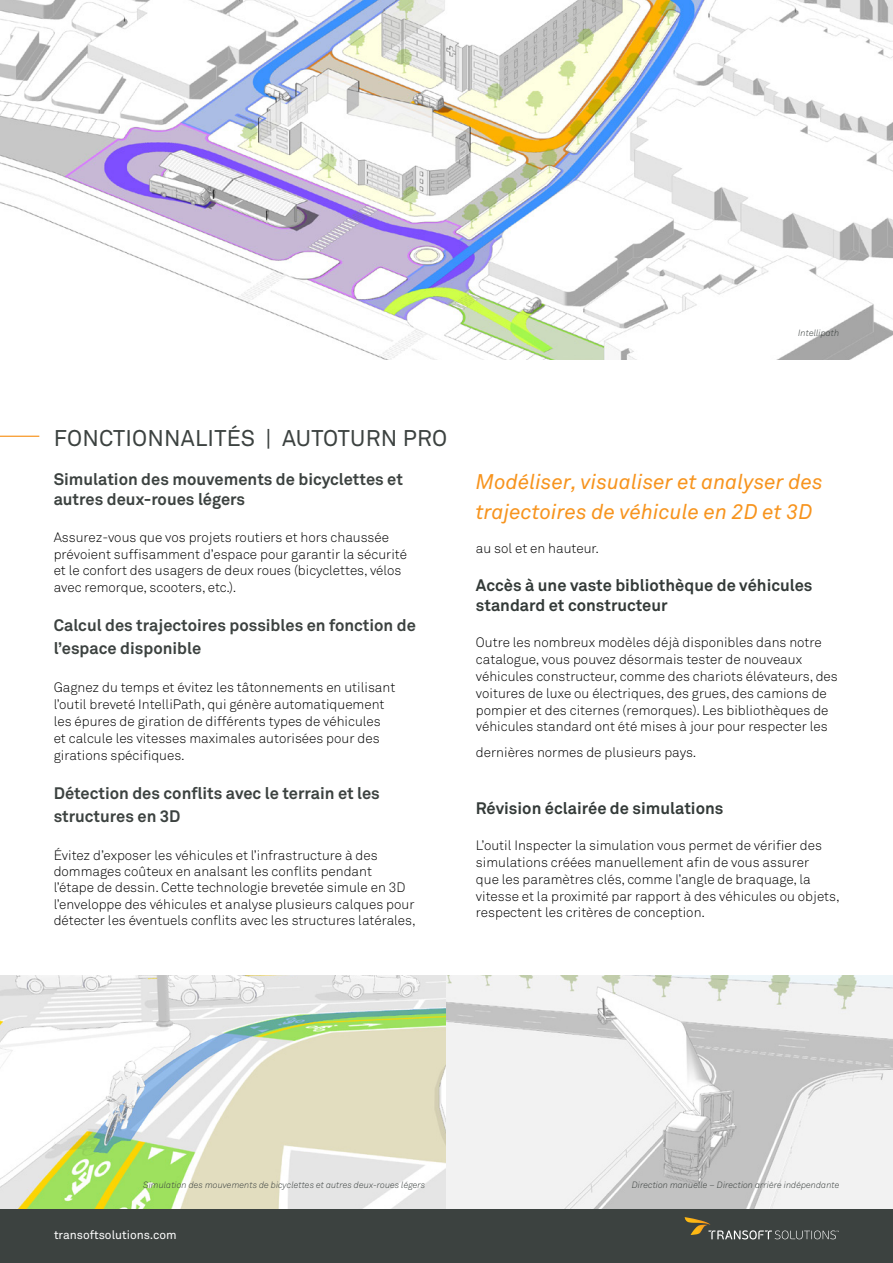
<style>
.page{position:relative;width:893px;height:1263px;background:#fff}
.page>*{position:absolute;margin:0;border:0;box-sizing:border-box;transform-origin:0 0}
.t1{font:22.5px "Akkurat Pro";letter-spacing:.01em;color:#3c4240}
.t2{font:italic 21px/30px "Akkurat Pro";color:#f7941e}
.t3{font:700 16.5px/22.8px "Akkurat Pro";color:#3c4240}
.t4{font:700 16.5px/19.8px "Akkurat Pro";color:#333a38}
.t5{font:300 13.5px/16.8px "Akkurat Pro";color:#000}
.t6{font:12px "Akkurat Pro";color:#fff}
.t7{font:italic 300 9px "Akkurat Pro";color:#3c4240}
</style>
<div class="page">
<div style="left:0;top:1209px;width:893px;height:54px;background:#3c4240"></div>
<svg style="left:685px;top:1217px;width:154px;height:22px"></svg>
<hr style="left:0;top:436px;width:39px;height:1px;background:#f7941e">
<img style="left:0;top:0;width:893px;height:359px">
<img style="left:0;top:976px;width:893px;height:233px">
<p class="t7" style="left:798px;top:327px;width:43px">Intellipath</p>
<h1 class="t1" style="left:54px;top:424px;width:395px">FONCTIONNALITÉS | AUTOTURN PRO</h1>
<p class="t3" style="left:54px;top:469px;width:351px;line-height:19.8px">Simulation des mouvements de bicyclettes et autres deux-roues légers</p>
<p class="t5" style="left:54px;top:529px;width:355px">Assurez-vous que vos projets routiers et hors chaussée prévoient suffisamment d’espace pour garantir la sécurité et le confort des usagers de deux roues (bicyclettes, vélos avec remorque, scooters, etc.).</p>
<p class="t3" style="left:54px;top:614px;width:364px">Calcul des trajectoires possibles en fonction de l’espace disponible</p>
<p class="t5" style="left:54px;top:679px;width:343px">Gagnez du temps et évitez les tâtonnements en utilisant l’outil breveté IntelliPath, qui génère automatiquement les épures de giration de différents types de véhicules et calcule les vitesses maximales autorisées pour des girations spécifiques.</p>
<p class="t3" style="left:54px;top:782px;width:328px">Détection des conflits avec le terrain et les structures en 3D</p>
<p class="t5" style="left:54px;top:847px;width:363px;line-height:16.2px">Évitez d’exposer les véhicules et l’infrastructure à des dommages coûteux en analsant les conflits pendant l’étape de dessin. Cette technologie brevetée simule en 3D l’enveloppe des véhicules et analyse plusieurs calques pour détecter les éventuels conflits avec les structures latérales,</p>
<h2 class="t2" style="left:476px;top:467px;width:348px">Modéliser, visualiser et analyser des trajectoires de véhicule en 2D et 3D</h2>
<p class="t5" style="left:476px;top:540px;width:125px">au sol et en hauteur.</p>
<p class="t4" style="left:476px;top:575px;width:338px">Accès à une vaste bibliothèque de véhicules standard et constructeur</p>
<p class="t5" style="left:476px;top:634px;width:363px">Outre les nombreux modèles déjà disponibles dans notre catalogue, vous pouvez désormais tester de nouveaux véhicules constructeur, comme des chariots élévateurs, des voitures de luxe ou électriques, des grues, des camions de pompier et des citernes (remorques). Les bibliothèques de véhicules standard ont été mises à jour pour respecter les</p>
<p class="t5" style="left:476px;top:743px;width:222px">dernières normes de plusieurs pays.</p>
<p class="t4" style="left:476px;top:798px;width:249px">Révision éclairée de simulations</p>
<p class="t5" style="left:476px;top:837px;width:365px">L’outil Inspecter la simulation vous permet de vérifier des simulations créées manuellement afin de vous assurer<br>que les paramètres clés, comme l’angle de braquage, la vitesse et la proximité par rapport à des véhicules ou objets, respectent les critères de conception.</p>
<p class="t7" style="left:143px;top:1179px;width:284px">Simulation des mouvements de bicyclettes et autres deux-roues légers</p>
<p class="t7" style="left:632px;top:1179px;width:209px">Direction manuelle – Direction arrière indépendante</p>
<p class="t6" style="left:54px;top:1228px;width:124px">transoftsolutions.com</p>
</div>
